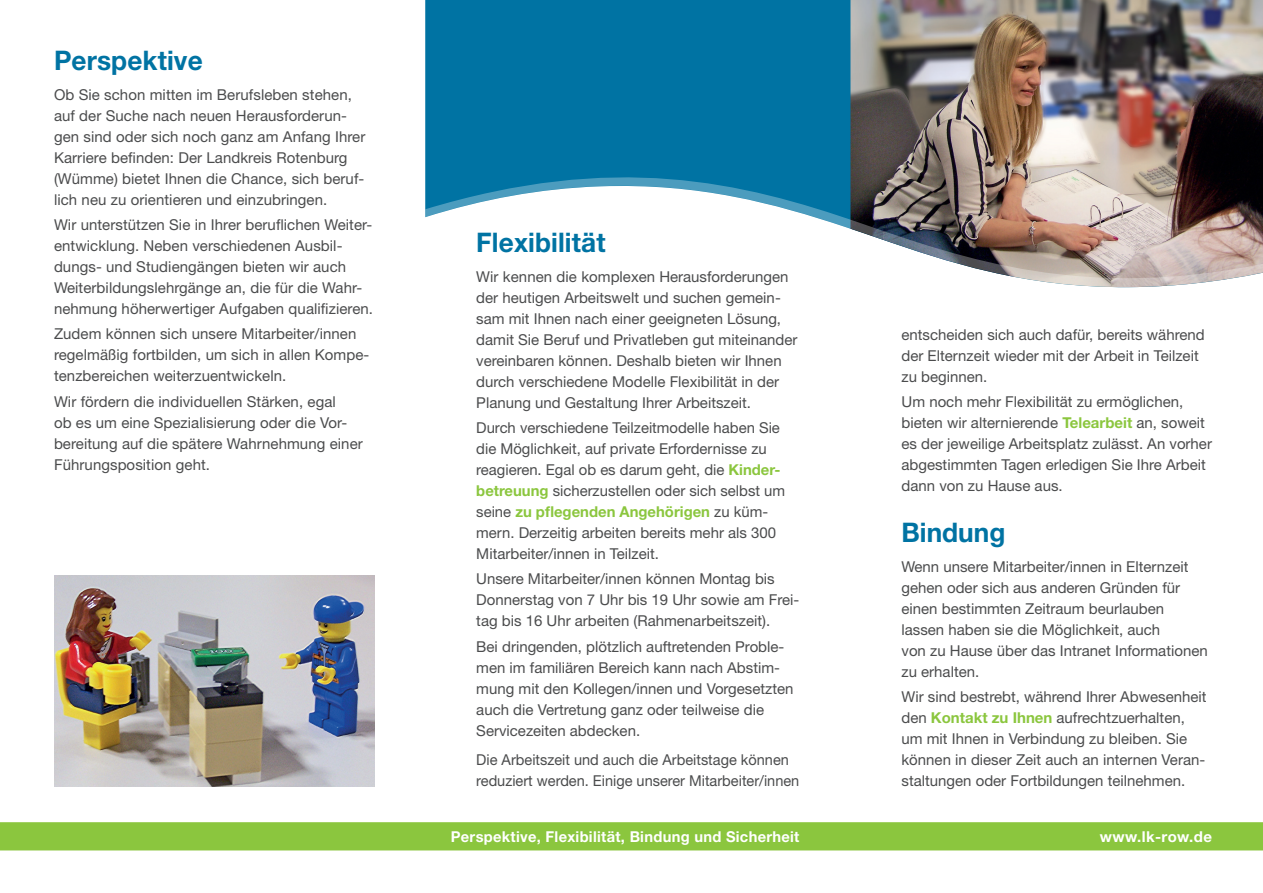
<style>
.page{position:relative;width:1263px;height:893px;background:#fff}
.page>*{position:absolute;margin:0;border:0;box-sizing:border-box;transform-origin:0 0}
.t1{font:700 27px "Helvetica Neue LT Std";letter-spacing:.005em;color:#0073a3}
.t2{font:15px/21px "Helvetica Neue LT Std";color:#4b4c4d}
.t3{font:700 15px "Helvetica Neue LT Std";letter-spacing:.02em;color:#fff}
.s1{font-weight:700;color:#8bc63e}
</style>
<div class="page">
<div style="left:0;top:822px;width:1263px;height:28px;background:#8bc63e"></div>
<div style="left:425px;top:0;width:425px;height:176px;background:#0073a3"></div>
<img style="left:850px;top:0;width:413px;height:176px">
<img style="left:425px;top:176px;width:838px;height:112px">
<img style="left:54px;top:576px;width:320px;height:211px">
<h1 class="t1" style="left:54px;top:44px;width:150px">Perspektive</h1>
<p class="t2" style="left:54px;top:84px;width:313px">Ob Sie schon mitten im Berufsleben stehen, auf der Suche nach neuen Herausforderun&shy;gen sind oder sich noch ganz am Anfang Ihrer Karriere befinden: Der Landkreis Rotenburg (Wümme) bietet Ihnen die Chance, sich beruf&shy;lich neu zu orientieren und einzubringen.</p>
<p class="t2" style="left:54px;top:214px;width:321px">Wir unterstützen Sie in Ihrer beruflichen Weiter&shy;entwicklung. Neben verschiedenen Ausbil&shy;dungs- und Studiengängen bieten wir auch Weiterbildungslehrgänge an, die für die Wahr&shy;nehmung höherwertiger Aufgaben qualifizieren.</p>
<p class="t2" style="left:54px;top:323px;width:317px">Zudem können sich unsere Mitarbeiter/innen regelmäßig fortbilden, um sich in allen Kompe&shy;tenzbereichen weiterzuentwickeln.</p>
<p class="t2" style="left:54px;top:391px;width:310px">Wir fördern die individuellen Stärken, egal<br>ob es um eine Spezialisierung oder die Vor&shy;bereitung auf die spätere Wahrnehmung einer Führungsposition geht.</p>
<h1 class="t1" style="left:476px;top:226px;width:131px">Flexibilität</h1>
<p class="t2" style="left:476px;top:266px;width:323px">Wir kennen die komplexen Herausforderungen der heutigen Arbeitswelt und suchen gemein&shy;sam mit Ihnen nach einer geeigneten Lösung, damit Sie Beruf und Privatleben gut miteinander vereinbaren können. Deshalb bieten wir Ihnen durch verschiedene Modelle Flexibilität in der Planung und Gestaltung Ihrer Arbeitszeit.</p>
<p class="t2" style="left:476px;top:417px;width:310px">Durch verschiedene Teilzeitmodelle haben Sie die Möglichkeit, auf private Erfordernisse zu reagieren. Egal ob es darum geht, die <span class="s1">Kinder&shy;betreuung</span> sicherzustellen oder sich selbst um seine <span class="s1">zu pflegenden Angehörigen</span> zu küm&shy;mern. Derzeitig arbeiten bereits mehr als 300<br>Mitarbeiter/innen in Teilzeit.</p>
<p class="t2" style="left:476px;top:568px;width:325px">Unsere Mitarbeiter/innen können Montag bis<br>Donnerstag von 7 Uhr bis 19 Uhr sowie am Frei&shy;tag bis 16 Uhr arbeiten (Rahmenarbeitszeit).</p>
<p class="t2" style="left:476px;top:636px;width:319px">Bei dringenden, plötzlich auftretenden Proble&shy;men im familiären Bereich kann nach Abstim&shy;mung mit den Kollegen/innen und Vorgesetzten auch die Vertretung ganz oder teilweise die Servicezeiten abdecken.</p>
<p class="t2" style="left:476px;top:749px;width:325px">Die Arbeitszeit und auch die Arbeitstage können reduziert werden. Einige unserer Mitarbeiter/innen</p>
<p class="t2" style="left:901px;top:324px;width:305px">entscheiden sich auch dafür, bereits während der Elternzeit wieder mit der Arbeit in Teilzeit zu beginnen.</p>
<p class="t2" style="left:901px;top:391px;width:312px">Um noch mehr Flexibilität zu ermöglichen, bieten wir alternierende <span class="s1">Telearbeit</span> an, soweit es der jeweilige Arbeitsplatz zulässt. An vorher abgestimmten Tagen erledigen Sie Ihre Arbeit dann von zu Hause aus.</p>
<h1 class="t1" style="left:901px;top:516px;width:105px">Bindung</h1>
<p class="t2" style="left:901px;top:556px;width:308px">Wenn unsere Mitarbeiter/innen in Elternzeit gehen oder sich aus anderen Gründen für einen bestimmten Zeitraum beurlauben lassen haben sie die Möglichkeit, auch<br>von zu Hause über das Intranet Informationen zu erhalten.</p>
<p class="t2" style="left:901px;top:686px;width:307px">Wir sind bestrebt, während Ihrer Abwesenheit den <span class="s1">Kontakt zu Ihnen</span> aufrechtzuerhalten, um mit Ihnen in Verbindung zu bleiben. Sie können in dieser Zeit auch an internen Veran&shy;staltungen oder Fortbildungen teilnehmen.</p>
<p class="t3" style="left:451px;top:827px;width:350px">Perspektive, Flexibilität, Bindung und Sicherheit</p>
<p class="t3" style="left:1100px;top:827px;width:114px">www.lk-row.de</p>
</div>
